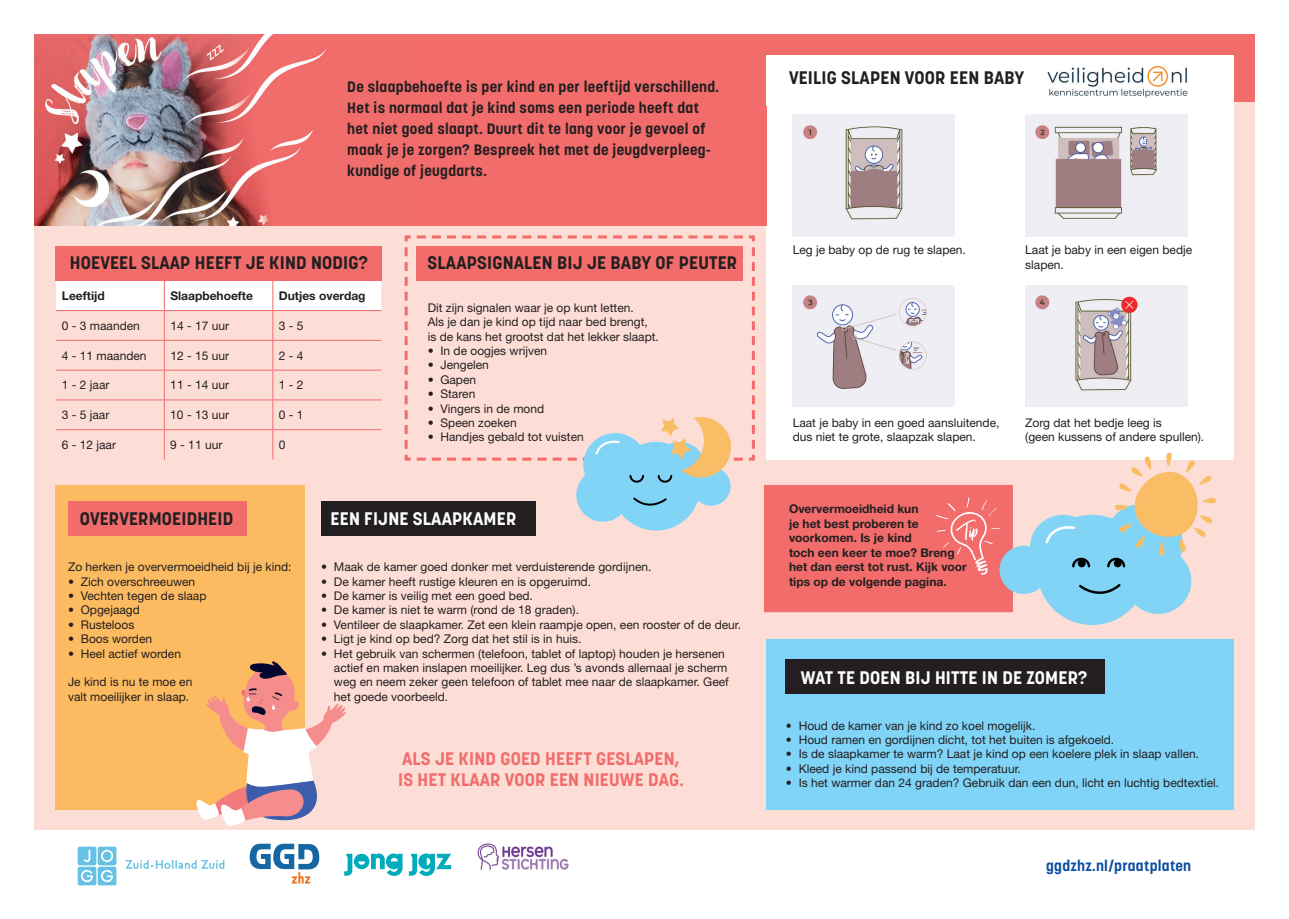
<style>
.page{position:relative;width:1289px;height:919px;background:#fff}
.page>*{position:absolute;margin:0;border:0;box-sizing:border-box;transform-origin:0 0}
.t1{font:700 18px "Korolev";letter-spacing:.01em;color:#231f20}
.t2{font:700 18px/21px "Korolev";letter-spacing:.01em;color:#f16c6b}
.t3{font:700 18px "Korolev";letter-spacing:.01em;color:#fff}
.t4{font:700 15px/21px "Korolev";letter-spacing:.02em;color:#231f20}
.t5{font:700 15px "Korolev";letter-spacing:.02em;color:#0d4da1}
.t6{font:12px/14.4px "Helvetica Neue LT Std";color:#231f20}
.t7{font:700 12px/14.4px "Helvetica Neue LT Std";color:#231f20}
</style>
<div class="page">
<div style="left:34px;top:34px;width:1220px;height:795px;background:#fdded7"></div>
<div style="left:766px;top:639px;width:467px;height:170px;background:#80d4f7"></div>
<div style="left:34px;top:34px;width:1220px;height:21px;background:#f16c6b"></div>
<div style="left:55px;top:485px;width:250px;height:324px;background:#fcba61"></div>
<div style="left:766px;top:102px;width:467px;height:357px;background:#fff"></div>
<div style="left:34px;top:34px;width:732px;height:191px;background:#f16c6b"></div>
<div style="left:68px;top:501px;width:179px;height:34px;background:#f16c6b"></div>
<div style="left:321px;top:501px;width:214px;height:34px;background:#231f20"></div>
<div style="left:786px;top:659px;width:318px;height:34px;background:#231f20"></div>
<div style="left:774px;top:55px;width:480px;height:47px;background:#f16c6b"></div>
<svg style="left:56px;top:281px;width:325px;height:178px"></svg>
<img style="left:34px;top:34px;width:292px;height:191px">
<svg style="left:78px;top:846px;width:38px;height:39px"></svg>
<svg style="left:126px;top:860px;width:98px;height:8px"></svg>
<svg style="left:250px;top:843px;width:69px;height:40px"></svg>
<img style="left:477px;top:843px;width:92px;height:27px">
<svg style="left:344px;top:853px;width:58px;height:22px"></svg>
<svg style="left:409px;top:853px;width:42px;height:22px"></svg>
<img style="left:792px;top:115px;width:162px;height:121px">
<img style="left:1025px;top:115px;width:162px;height:121px">
<img style="left:792px;top:285px;width:162px;height:122px">
<img style="left:1025px;top:285px;width:162px;height:122px">
<svg style="left:404px;top:235px;width:351px;height:226px"></svg>
<div style="left:764px;top:485px;width:248px;height:127px;background:#f16c6b"></div>
<div style="left:766px;top:55px;width:467px;height:51px;background:#fff"></div>
<img style="left:1047px;top:65px;width:141px;height:33px">
<div style="left:691px;top:466px;width:39px;height:39px;background:#81d4f6;border-radius:50%"></div>
<div style="left:611px;top:442px;width:89px;height:88px;background:#81d4f6;border-radius:50%"></div>
<div style="left:576px;top:468px;width:53px;height:53px;background:#81d4f6;border-radius:50%"></div>
<svg style="left:633px;top:497px;width:34px;height:9px"></svg>
<svg style="left:416px;top:414px;width:329px;height:69px"></svg>
<svg style="left:998px;top:459px;width:19px;height:1px"></svg>
<div style="left:999px;top:545px;width:48px;height:49px;background:#81d4f6;border-radius:50%"></div>
<div style="left:1029px;top:514px;width:67px;height:67px;background:#81d4f6;border-radius:50%"></div>
<div style="left:1037px;top:514px;width:110px;height:111px;background:#81d4f6;border-radius:50%"></div>
<div style="left:1125px;top:547px;width:66px;height:67px;background:#81d4f6;border-radius:50%"></div>
<svg style="left:1072px;top:557px;width:19px;height:11px"></svg>
<svg style="left:1079px;top:584px;width:42px;height:10px"></svg>
<svg style="left:1105px;top:452px;width:111px;height:116px"></svg>
<div style="left:1077px;top:559px;width:8px;height:8px;background:#000001;border-radius:50%"></div>
<div style="left:1113px;top:559px;width:8px;height:8px;background:#000001;border-radius:50%"></div>
<svg style="left:1045px;top:526px;width:30px;height:18px"></svg>
<svg style="left:936px;top:497px;width:64px;height:78px"></svg>
<div style="left:245px;top:667px;width:49px;height:53px;background:#f48d8b;border-radius:50%"></div>
<svg style="left:250px;top:661px;width:37px;height:18px"></svg>
<svg style="left:194px;top:687px;width:152px;height:139px"></svg>
<div style="left:55px;top:246px;width:326px;height:34px;background:#f16c6b"></div>
<p class="t4" style="left:347px;top:76px;width:373px">De slaapbehoefte is per kind en per leeftijd verschillend.<br>Het is normaal dat je kind soms een periode heeft dat het niet goed slaapt. Duurt dit te lang voor je gevoel of maak je je zorgen? Bespreek het met de jeugdverpleeg&shy;kundige of jeugdarts.</p>
<h1 class="t1" style="left:70px;top:251px;width:299px">HOEVEEL SLAAP HEEFT JE KIND NODIG?</h1>
<p class="t7" style="left:62px;top:288px;width:44px">Leeftijd</p>
<p class="t7" style="left:170px;top:288px;width:84px">Slaapbehoefte</p>
<p class="t7" style="left:279px;top:288px;width:88px">Dutjes overdag</p>
<p class="t6" style="left:62px;top:318px;width:80px">0 - 3 maanden</p>
<p class="t6" style="left:170px;top:318px;width:60px">14 - 17 uur</p>
<p class="t6" style="left:279px;top:318px;width:26px">3 - 5</p>
<p class="t6" style="left:62px;top:348px;width:86px">4 - 11 maanden</p>
<p class="t6" style="left:170px;top:348px;width:60px">12 - 15 uur</p>
<p class="t6" style="left:279px;top:348px;width:26px">2 - 4</p>
<p class="t6" style="left:62px;top:377px;width:49px">1 - 2 jaar</p>
<p class="t6" style="left:170px;top:377px;width:60px">11 - 14 uur</p>
<p class="t6" style="left:279px;top:377px;width:26px">1 - 2</p>
<p class="t6" style="left:62px;top:407px;width:49px">3 - 5 jaar</p>
<p class="t6" style="left:170px;top:407px;width:60px">10 - 13 uur</p>
<p class="t6" style="left:279px;top:407px;width:26px">0 - 1</p>
<p class="t6" style="left:62px;top:437px;width:56px">6 - 12 jaar</p>
<p class="t6" style="left:170px;top:437px;width:54px">9 - 11 uur</p>
<p class="t6" style="left:279px;top:437px;width:8px">0</p>
<h1 class="t1" style="left:427px;top:251px;width:311px">SLAAPSIGNALEN BIJ JE BABY OF PEUTER</h1>
<p class="t6" style="left:427px;top:300px;width:233px">Dit zijn signalen waar je op kunt letten.<br>Als je dan je kind op tijd naar bed brengt, is de kans het grootst dat het lekker slaapt.</p>
<p class="t6" style="left:427px;top:343px;width:121px">• In de oogjes wrijven</p>
<p class="t6" style="left:427px;top:358px;width:63px">• Jengelen</p>
<p class="t6" style="left:427px;top:372px;width:50px">• Gapen</p>
<p class="t6" style="left:427px;top:386px;width:49px">• Staren</p>
<p class="t6" style="left:427px;top:401px;width:118px">• Vingers in de mond</p>
<p class="t6" style="left:427px;top:415px;width:90px">• Speen zoeken</p>
<p class="t6" style="left:427px;top:430px;width:158px">• Handjes gebald tot vuisten</p>
<h1 class="t1" style="left:80px;top:507px;width:155px">OVERVERMOEIDHEID</h1>
<p class="t6" style="left:68px;top:559px;width:225px">Zo herken je oververmoeidheid bij je kind:</p>
<p class="t6" style="left:68px;top:574px;width:129px">• Zich overschreeuwen</p>
<p class="t6" style="left:68px;top:588px;width:140px">• Vechten tegen de slaap</p>
<p class="t6" style="left:68px;top:602px;width:73px">• Opgejaagd</p>
<p class="t6" style="left:68px;top:617px;width:68px">• Rusteloos</p>
<p class="t6" style="left:68px;top:631px;width:86px">• Boos worden</p>
<p class="t6" style="left:68px;top:646px;width:114px">• Heel actief worden</p>
<p class="t6" style="left:68px;top:674px;width:126px">Je kind is nu te moe en valt moeilijker in slaap.</p>
<h1 class="t3" style="left:330px;top:507px;width:187px">EEN FIJNE SLAAPKAMER</h1>
<p class="t6" style="left:321px;top:559px;width:332px">• Maak de kamer goed donker met verduisterende gordijnen.</p>
<p class="t6" style="left:321px;top:574px;width:271px">• De kamer heeft rustige kleuren en is opgeruimd.</p>
<p class="t6" style="left:321px;top:588px;width:213px">• De kamer is veilig met een goed bed.</p>
<p class="t6" style="left:321px;top:602px;width:259px">• De kamer is niet te warm (rond de 18 graden).</p>
<p class="t6" style="left:321px;top:617px;width:421px">• Ventileer de slaapkamer. Zet een klein raampje open, een rooster of de deur.</p>
<p class="t6" style="left:321px;top:631px;width:262px">• Ligt je kind op bed? Zorg dat het stil is in huis.</p>
<p class="t6" style="left:334px;top:646px;width:396px;text-indent:-13px">• Het gebruik van schermen (telefoon, tablet of laptop) houden je hersenen actief en maken inslapen moeilijker. Leg dus ’s avonds allemaal je scherm weg en neem zeker geen telefoon of tablet mee naar de slaapkamer. Geef het goede voorbeeld.</p>
<h1 class="t2" style="left:398px;top:748px;width:287px">ALS JE KIND GOED HEEFT GESLAPEN,<br>IS HET KLAAR VOOR EEN NIEUWE DAG.</h1>
<h1 class="t1" style="left:789px;top:66px;width:236px">VEILIG SLAPEN VOOR EEN BABY</h1>
<p class="t6" style="left:792px;top:242px;width:175px">Leg je baby op de rug te slapen.</p>
<p class="t6" style="left:1025px;top:242px;width:168px">Laat je baby in een eigen bedje slapen.</p>
<p class="t6" style="left:792px;top:415px;width:208px">Laat je baby in een goed aansluitende, dus niet te grote, slaapzak slapen.</p>
<p class="t7" style="left:789px;top:501px;width:179px">Oververmoeidheid kun<br>je het best proberen te voorkomen. Is je kind<br>toch een keer te moe? Breng het dan eerst tot rust. Kijk voor tips op de volgende pagina.</p>
<p class="t6" style="left:1025px;top:415px;width:180px">Zorg dat het bedje leeg is<br>(geen kussens of andere spullen).</p>
<h1 class="t3" style="left:800px;top:666px;width:288px">WAT TE DOEN BIJ HITTE IN DE ZOMER?</h1>
<p class="t6" style="left:786px;top:718px;width:251px">• Houd de kamer van je kind zo koel mogelijk.</p>
<p class="t6" style="left:786px;top:732px;width:330px">• Houd ramen en gordijnen dicht, tot het buiten is afgekoeld.</p>
<p class="t6" style="left:786px;top:746px;width:415px">• Is de slaapkamer te warm? Laat je kind op een koelere plek in slaap vallen.</p>
<p class="t6" style="left:786px;top:761px;width:236px">• Kleed je kind passend bij de temperatuur.</p>
<p class="t6" style="left:786px;top:775px;width:435px">• Is het warmer dan 24 graden? Gebruik dan een dun, licht en luchtig bedtextiel.</p>
<p class="t5" style="left:1046px;top:856px;width:146px">ggdzhz.nl/praatplaten</p>
</div>
